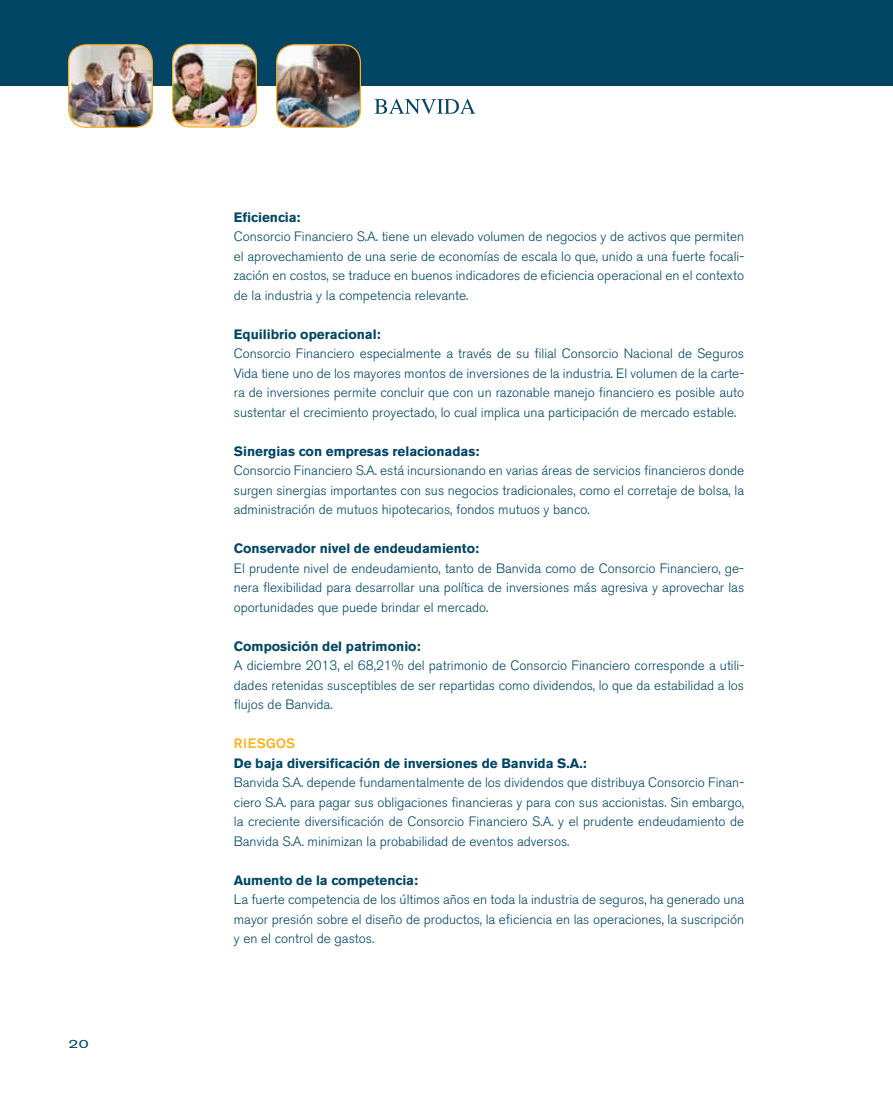
<style>
.page{position:relative;width:893px;height:1106px;background:#fff}
.page>*{position:absolute;margin:0;border:0;box-sizing:border-box;transform-origin:0 0}
.t1{font:300 13.5px/19.5px "Akzidenz Grotesk BE";color:#004564;text-align:justify}
.t2{font:700 13.5px "Akzidenz Grotesk BE";color:#004564}
.t3{font:500 13.5px "Akzidenz Grotesk BE";letter-spacing:.02em;color:#f8b322}
.t4{font:12px "Akzidenz Grotesk BE";color:#004564;scale:1.5 1}
</style>
<div class="page">
<svg style="left:374px;top:99px;width:101px;height:15px"></svg>
<div style="left:0;top:0;width:893px;height:86px;background:#004564"></div>
<img style="left:69px;top:45px;width:83px;height:82px">
<div style="left:68px;top:44px;width:85px;height:84px;border:1px solid #f8b322;border-radius:17px"></div>
<img style="left:277px;top:45px;width:83px;height:82px">
<div style="left:276px;top:44px;width:85px;height:84px;border:1px solid #f8b322;border-radius:17px"></div>
<img style="left:173px;top:44px;width:83px;height:82px">
<div style="left:172px;top:44px;width:85px;height:84px;border:1px solid #f8b322;border-radius:17px"></div>
<p class="t4" style="left:68px;top:1037px;width:15px">20</p>
<p class="t2" style="left:234px;top:209px;width:68px">Eficiencia:</p>
<p class="t1" style="left:234px;top:227px;width:512px">Consorcio Financiero S.A. tiene un elevado volumen de negocios y de activos que permiten el aprovechamiento de una serie de economías de escala lo que, unido a una fuerte focali&shy;zación en costos, se traduce en buenos indicadores de eficiencia operacional en el contexto de la industria y la competencia relevante.</p>
<p class="t2" style="left:234px;top:326px;width:148px">Equilibrio operacional:</p>
<p class="t1" style="left:234px;top:344px;width:512px">Consorcio Financiero especialmente a través de su filial Consorcio Nacional de Seguros Vida tiene uno de los mayores montos de inversiones de la industria. El volumen de la carte&shy;ra de inversiones permite concluir que con un razonable manejo financiero es posible auto sustentar el crecimiento proyectado, lo cual implica una participación de mercado estable.</p>
<p class="t2" style="left:234px;top:443px;width:247px">Sinergias con empresas relacionadas:</p>
<p class="t1" style="left:234px;top:461px;width:512px">Consorcio Financiero S.A. está incursionando en varias áreas de servicios financieros donde surgen sinergias importantes con sus negocios tradicionales, como el corretaje de bolsa, la administración de mutuos hipotecarios, fondos mutuos y banco.</p>
<p class="t2" style="left:234px;top:541px;width:247px">Conservador nivel de endeudamiento:</p>
<p class="t1" style="left:234px;top:558px;width:512px">El prudente nivel de endeudamiento, tanto de Banvida como de Consorcio Financiero, ge&shy;nera flexibilidad para desarrollar una política de inversiones más agresiva y aprovechar las oportunidades que puede brindar el mercado.</p>
<p class="t2" style="left:234px;top:638px;width:188px">Composición del patrimonio:</p>
<p class="t1" style="left:234px;top:656px;width:512px">A diciembre 2013, el 68,21% del patrimonio de Consorcio Financiero corresponde a utili&shy;dades retenidas susceptibles de ser repartidas como dividendos, lo que da estabilidad a los flujos de Banvida.</p>
<p class="t3" style="left:234px;top:735px;width:63px">RIESGOS</p>
<p class="t2" style="left:234px;top:755px;width:354px">De baja diversificación de inversiones de Banvida S.A.:</p>
<p class="t1" style="left:234px;top:773px;width:512px">Banvida S.A. depende fundamentalmente de los dividendos que distribuya Consorcio Finan&shy;ciero S.A. para pagar sus obligaciones financieras y para con sus accionistas. Sin embargo, la creciente diversificación de Consorcio Financiero S.A. y el prudente endeudamiento de Banvida S.A. minimizan la probabilidad de eventos adversos.</p>
<p class="t2" style="left:234px;top:872px;width:186px">Aumento de la competencia:</p>
<p class="t1" style="left:234px;top:890px;width:512px">La fuerte competencia de los últimos años en toda la industria de seguros, ha generado una mayor presión sobre el diseño de productos, la eficiencia en las operaciones, la suscripción y en el control de gastos.</p>
</div>
